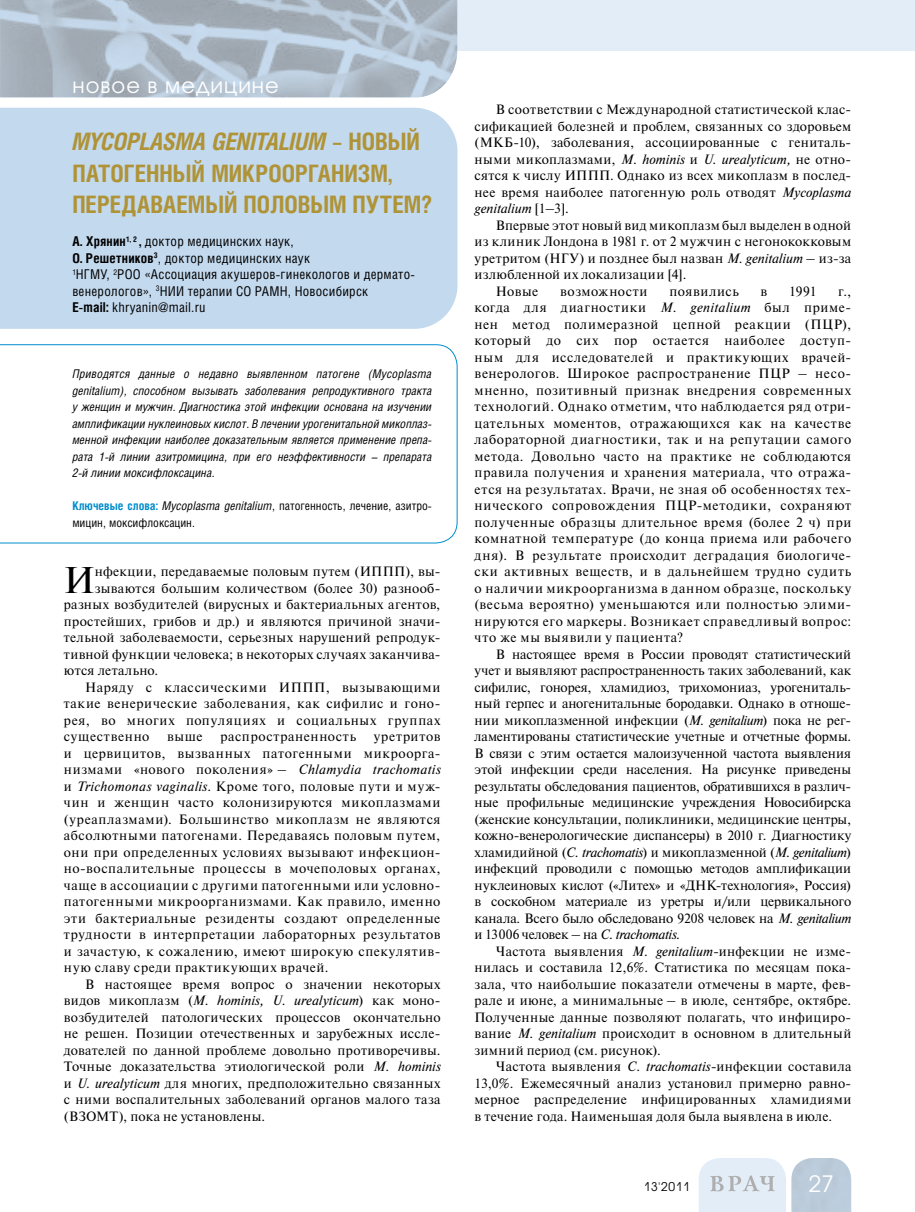
<style>
.page{position:relative;width:915px;height:1212px;background:#fff}
.page>*{position:absolute;margin:0;border:0;box-sizing:border-box;transform-origin:0 0}
.t1{font:37.05px "Newton C";color:#000}
.t2{font:700 24px/31.5px "Helios Cond";color:#af9336}
.t3{font:22.5px "Avant Garde Gothic C";color:#fff}
.t4{font:21px "Avant Garde Gothic C";letter-spacing:.05em;color:#fff}
.t5{font:13.5px/16.5px "Newton C";letter-spacing:.03em;color:#000;text-align:justify}
.t6{font:13.5px/16.5px "Helios Cond";letter-spacing:.02em;color:#000}
.t7{font:13.5px "Newton C";letter-spacing:.01em;color:#000}
.t8{font:13.5px "Newton C";letter-spacing:.06em;color:#000}
.t9{font:13.5px "Newton C";letter-spacing:.05em;color:#000}
.t10{font:italic 12px/16.5px "Helios Cond";color:#000;text-align:justify}
.t11{font:12px/16.5px "Helios Cond";color:#000}
.t12{font:12px "Avant Garde Gothic C";letter-spacing:.05em;color:#000}
.s1{font-style:italic}
.s2{font-weight:700}
.s3{font-weight:700;color:#008dcd}
</style>
<div class="page">
<div style="left:791px;top:1158px;width:59px;height:54px;background:#bbcbda"></div>
<svg style="left:699px;top:1158px;width:86px;height:54px;background:#dfe8f1"></svg>
<div style="left:0;top:0;width:914px;height:51px;background:#e3edf7"></div>
<img style="left:0;top:0;width:457px;height:97px">
<svg style="left:0;top:344px;width:457px;height:200px"></svg>
<div style="left:0;top:108px;width:457px;height:221px;background:#c3d9ee"></div>
<h3 class="t4" style="left:72px;top:73px;width:208px">новое в медицине</h3>
<h2 class="t2" style="left:72px;top:125px;width:361px"><span class="s1">MYCOPLASMA GENITALIUM</span> – НОВЫЙ<br>ПАТОГЕННЫЙ МИКРООРГАНИЗМ,<br>ПЕРЕДАВАЕМЫЙ ПОЛОВЫМ ПУТЕМ?</h2>
<p class="t6" style="left:72px;top:233px;width:344px"><span class="s2">А. Хрянин</span><sup>1,</sup> <sup>2</sup> <span class="s2">,</span> доктор медицинских наук,<br><span class="s2">О. Решетников</span><sup>3</sup>, доктор медицинских наук<br><sup>1</sup>НГМУ, <sup>2</sup>РОО «Ассоциация акушеров-гинекологов и дермато&shy;венерологов», <sup>3</sup>НИИ терапии СО РАМН, Новосибирск<br><span class="s2">E-mail:</span> khryanin@mail.ru</p>
<p class="t10" style="left:72px;top:366px;width:361px">Приводятся данные о недавно выявленном патогене (Mycoplasma genitalium), способном вызывать заболевания репродуктивного тракта у женщин и мужчин. Диагностика этой инфекции основана на изучении амплификации нуклеиновых кислот. В лечении урогенитальной микоплаз&shy;менной инфекции наиболее доказательным является применение препа&shy;рата 1-й линии азитромицина, при его неэффективности – препарата 2-й линии моксифлоксацина.</p>
<p class="t11" style="left:72px;top:498px;width:361px"><span class="s3">Ключевые слова:</span> <span class="s1">Mycoplasma genitalium</span>, патогенность, лечение, азитро&shy;мицин, моксифлоксацин.</p>
<h1 class="t1" style="left:64px;top:560px;width:32px">И</h1>
<p class="t5" style="left:95px;top:563px;width:347px">нфекции, передаваемые половым путем (ИППП), вы-</p>
<p class="t5" style="left:95px;top:580px;width:347px">зываются большим количеством (более 30) разнооб-</p>
<p class="t5" style="left:64px;top:596px;width:378px">разных возбудителей (вирусных и бактериальных агентов,</p>
<p class="t5" style="left:64px;top:613px;width:378px">простейших, грибов и др.) и являются причиной значи-</p>
<p class="t5" style="left:64px;top:629px;width:378px">тельной заболеваемости, серьезных нарушений репродук-</p>
<p class="t5" style="left:64px;top:646px;width:378px">тивной функции человека; в некоторых случаях заканчива-</p>
<p class="t5" style="left:64px;top:662px;width:96px">ются летально.</p>
<p class="t5" style="left:85px;top:679px;width:357px">Наряду с классическими ИППП, вызывающими</p>
<p class="t5" style="left:64px;top:695px;width:378px">такие венерические заболевания, как сифилис и гоно-</p>
<p class="t8" style="left:64px;top:713px;width:378px">рея, во многих популяциях и социальных группах</p>
<p class="t9" style="left:64px;top:729px;width:87px">существенно</p>
<p class="t5" style="left:167px;top:728px;width:37px">выше</p>
<p class="t9" style="left:220px;top:729px;width:137px">распространенность</p>
<p class="t5" style="left:64px;top:728px;width:378px;text-indent:310px">уретритов и цервицитов, вызванных патогенными микроорга&shy;низмами «нового поколения» – <span class="s1">Chlamydia trachomatis </span>и <span class="s1">Trichomonas vaginalis</span>. Кроме того, половые пути и муж&shy;чин и женщин часто колонизируются микоплазмами (уреаплазмами). Большинство микоплазм не являются абсолютными патогенами. Передаваясь половым путем, они при определенных условиях вызывают инфекцион&shy;но-воспалительные процессы в мочеполовых органах, чаще в ассоциации с другими патогенными или условно&shy;патогенными микроорганизмами. Как правило, именно эти бактериальные резиденты создают определенные трудности в интерпретации лабораторных результатов и зачастую, к сожалению, имеют широкую спекулятив&shy;ную славу среди практикующих врачей.</p>
<p class="t5" style="left:64px;top:976px;width:378px;text-indent:21px">В настоящее время вопрос о значении некоторых видов микоплазм (<span class="s1">M. hominis, U. urealyticum</span>) как моно&shy;возбудителей патологических процессов окончательно не решен. Позиции отечественных и зарубежных иссле&shy;дователей по данной проблеме довольно противоречивы.<br>Точные доказательства этиологической роли <span class="s1">M. hominis </span>и <span class="s1">U. urealyticum</span> для многих, предположительно связанных с ними воспалительных заболеваний органов малого таза (ВЗОМТ), пока не установлены.</p>
<p class="t5" style="left:474px;top:101px;width:378px;text-indent:21px">В соответствии с Международной статистической клас&shy;сификацией болезней и проблем, связанных со здоровьем (МКБ-10), заболевания, ассоциированные с гениталь&shy;ными микоплазмами, <span class="s1">M. hominis</span> и <span class="s1">U. urealyticum,</span> не отно&shy;сятся к числу ИППП. Однако из всех микоплазм в послед&shy;нее время наиболее патогенную роль отводят <span class="s1">Mycoplasma genitalium</span> [1–3].</p>
<p class="t7" style="left:495px;top:218px;width:357px">Впервые этот новый вид микоплазм был выделен в одной</p>
<p class="t5" style="left:474px;top:233px;width:378px">из клиник Лондона в 1981 г. от 2 мужчин с негонококковым</p>
<p class="t5" style="left:474px;top:250px;width:378px">уретритом (НГУ) и позднее был назван <span class="s1">M. genitalium</span> – из-за</p>
<p class="t5" style="left:474px;top:266px;width:213px">излюбленной их локализации [4].</p>
<p class="t5" style="left:495px;top:283px;width:44px">Новые</p>
<p class="t9" style="left:560px;top:284px;width:89px">возможности</p>
<p class="t5" style="left:669px;top:283px;width:71px">появились</p>
<p class="t5" style="left:760px;top:283px;width:8px">в</p>
<p class="t5" style="left:788px;top:283px;width:29px">1991</p>
<p class="t5" style="left:474px;top:283px;width:378px;text-indent:363px">г., когда для диагностики <span class="s1">M. genitalium</span> был приме&shy;нен метод полимеразной цепной реакции (ПЦР), который до сих пор остается наиболее доступ&shy;ным для исследователей и практикующих врачей&shy;венерологов. Широкое распространение ПЦР – несо&shy;мненно, позитивный признак внедрения современных технологий. Однако отметим, что наблюдается ряд отри&shy;цательных моментов, отражающихся как на качестве лабораторной диагностики, так и на репутации самого метода. Довольно часто на практике не соблюдаются правила получения и хранения материала, что отража&shy;ется на результатах. Врачи, не зная об особенностях тех&shy;нического сопровождения ПЦР-методики, сохраняют полученные образцы длительное время (более 2 ч) при комнатной температуре (до конца приема или рабочего дня). В результате происходит деградация биологиче&shy;ски активных веществ, и в дальнейшем трудно судить о наличии микроорганизма в данном образце, поскольку (весьма вероятно) уменьшаются или полностью элими&shy;нируются его маркеры. Возникает справедливый вопрос: что же мы выявили у пациента?</p>
<p class="t5" style="left:474px;top:646px;width:378px;text-indent:21px">В настоящее время в России проводят статистический учет и выявляют распространенность таких заболеваний, как сифилис, гонорея, хламидиоз, трихомониаз, урогениталь&shy;ный герпес и аногенитальные бородавки. Однако в отноше&shy;нии микоплазменной инфекции (<span class="s1">M. genitalium</span>) пока не рег&shy;ламентированы статистические учетные и отчетные формы.<br>В связи с этим остается малоизученной частота выявления этой инфекции среди населения. На рисунке приведены результаты обследования пациентов, обратившихся в различ&shy;ные профильные медицинские учреждения Новосибирска (женские консультации, поликлиники, медицинские центры, кожно-венерологические диспансеры) в 2010 г. Диагностику хламидийной (<span class="s1">C. trachomatis</span>) и микоплазменной (<span class="s1">M. genitalium</span>) инфекций проводили с помощью методов амплификации нуклеиновых кислот («Литех» и «ДНК-технология», Россия) в соскобном материале из уретры и/или цервикального канала. Всего было обследовано 9208 человек на <span class="s1">M. genitalium </span>и 13006 человек – на <span class="s1">C. trachomatis</span>.</p>
<p class="t5" style="left:474px;top:943px;width:378px;text-indent:21px">Частота выявления <span class="s1">M. genitalium-</span>инфекции не изме&shy;нилась и составила 12,6%. Статистика по месяцам пока&shy;зала, что наибольшие показатели отмечены в марте, фев&shy;рале и июне, а минимальные – в июле, сентябре, октябре.<br>Полученные данные позволяют полагать, что инфициро&shy;вание <span class="s1">M. genitalium</span> происходит в основном в длительный зимний период (см. рисунок).</p>
<p class="t5" style="left:474px;top:1058px;width:378px;text-indent:21px">Частота выявления <span class="s1">C. trachomatis-</span>инфекции составила 13,0%. Ежемесячный анализ установил примерно равно&shy;мерное распределение инфицированных хламидиями в течение года. Наименьшая доля была выявлена в июле.</p>
<p class="t12" style="left:643px;top:1180px;width:47px">13'2011</p>
<h3 class="t3" style="left:808px;top:1170px;width:26px">27</h3>
</div>
